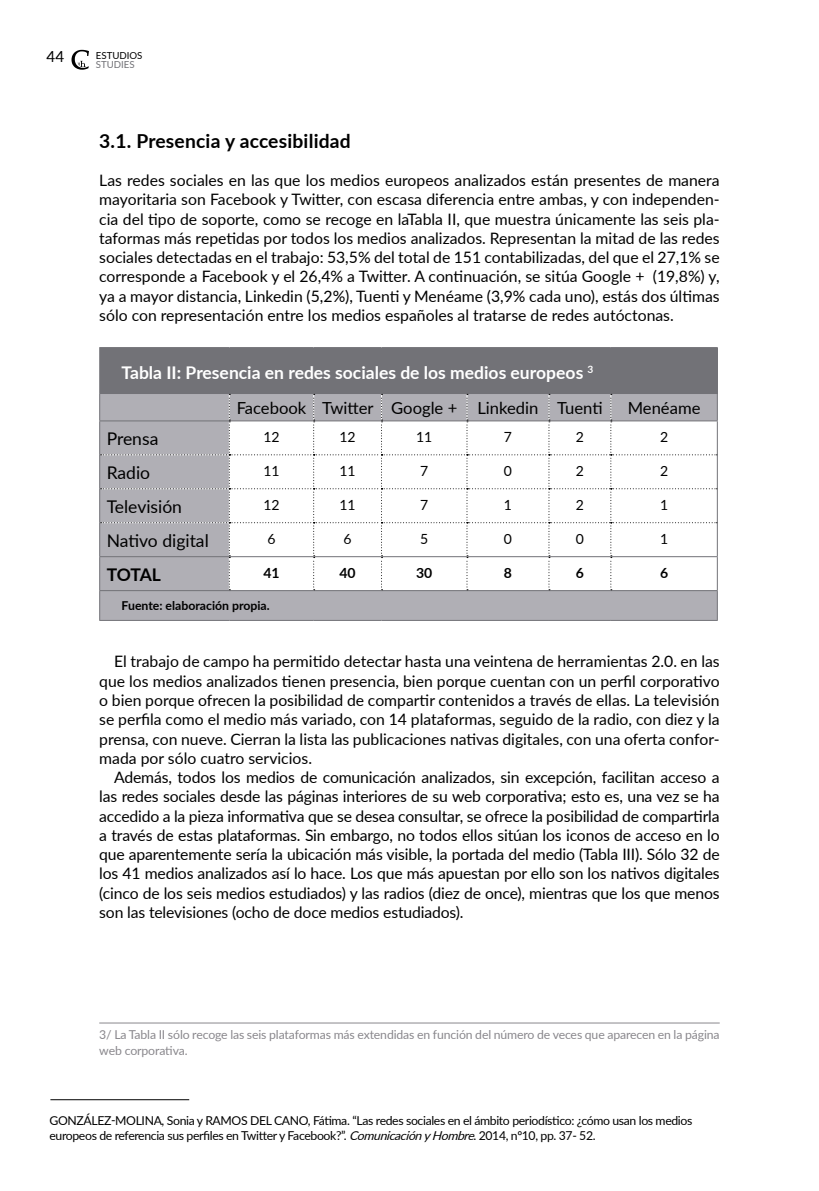
<style>
.page{position:relative;width:819px;height:1191px;background:#fff}
.page>*{position:absolute;margin:0;border:0;box-sizing:border-box;transform-origin:0 0}
.t1{font:700 19.25px "Lato";letter-spacing:.01em;color:#000}
.t2{font:700 17.5px "Lato";color:#fff}
.t3{font:17.5px "Lato";color:#000}
.t4{font:700 17.5px "Lato";letter-spacing:-.025em;color:#000}
.t5{font:16.62px "Lato";color:#000}
.t6{font:15.75px/19.2px "Lato";color:#000;text-align:justify}
.t7{font:15.22px "Lato";color:#000}
.t8{font:14px "Lato";color:#000}
.t9{font:700 14px "Lato";color:#000}
.t10{font:12.25px/15.8px "Lato";letter-spacing:-.03em;color:#000}
.t11{font:12.25px/15.8px "Lato";letter-spacing:-.01em;color:#89878c}
.t12{font:700 12.25px "Lato";color:#000}
.t13{font:9.62px "Lato";color:#000}
.t14{font:9.62px "Lato";color:#727277}
.s1{font-style:italic}
</style>
<div class="page">
<svg style="left:71px;top:50px;width:18px;height:20px"></svg>
<hr style="left:50px;top:1099px;width:139px;height:1px;background:#000">
<div style="left:100px;top:347px;width:617px;height:46px;background:#727277"></div>
<hr style="left:99px;top:393px;width:130px;height:1px;background:#727277">
<hr style="left:229px;top:393px;width:85px;height:1px;background:#727277">
<hr style="left:314px;top:393px;width:67px;height:1px;background:#727277">
<hr style="left:381px;top:393px;width:86px;height:1px;background:#727277">
<hr style="left:467px;top:393px;width:82px;height:1px;background:#727277">
<hr style="left:549px;top:393px;width:62px;height:1px;background:#727277">
<hr style="left:611px;top:393px;width:106px;height:1px;background:#727277">
<hr style="left:99px;top:347px;width:130px;height:1px;background:#727277">
<hr style="left:99px;top:348px;width:1px;height:45px;background:#727277">
<svg style="left:99px;top:394px;width:618px;height:226px"></svg>
<hr style="left:99px;top:620px;width:130px;height:1px;background:#727277">
<hr style="left:229px;top:620px;width:85px;height:1px;background:#727277">
<hr style="left:314px;top:620px;width:67px;height:1px;background:#727277">
<hr style="left:381px;top:620px;width:86px;height:1px;background:#727277">
<hr style="left:467px;top:620px;width:82px;height:1px;background:#727277">
<hr style="left:549px;top:620px;width:62px;height:1px;background:#727277">
<hr style="left:611px;top:620px;width:106px;height:1px;background:#727277">
<hr style="left:99px;top:1022px;width:620px;height:1px;background:#89878c">
<p class="t7" style="left:46px;top:46px;width:19px">44</p>
<p class="t13" style="left:96px;top:48px;width:48px">estudios</p>
<p class="t14" style="left:96px;top:58px;width:40px">studies</p>
<p class="t1" style="left:99px;top:126px;width:253px">3.1. Presencia y accesibilidad</p>
<p class="t6" style="left:99px;top:170px;width:622px">Las redes sociales en las que los medios europeos analizados están presentes de manera mayoritaria son Facebook y Twitter, con escasa diferencia entre ambas, y con independen&shy;cia del tipo de soporte, como se recoge en laTabla II, que muestra únicamente las seis pla&shy;taformas más repetidas por todos los medios analizados. Representan la mitad de las redes sociales detectadas en el trabajo: 53,5% del total de 151 contabilizadas, del que el 27,1% se corresponde a Facebook y el 26,4% a Twitter. A continuación, se sitúa Google + (19,8%) y, ya a mayor distancia, Linkedin (5,2%), Tuenti y Menéame (3,9% cada uno), estás dos últimas sólo con representación entre los medios españoles al tratarse de redes autóctonas.</p>
<p class="t2" style="left:122px;top:359px;width:473px">Tabla II: Presencia en redes sociales de los medios europeos <sup>3</sup></p>
<p class="t5" style="left:237px;top:396px;width:367px">Facebook Twitter Google + Linkedin Tuenti</p>
<p class="t5" style="left:627px;top:396px;width:74px">Menéame</p>
<p class="t3" style="left:107px;top:426px;width:53px">Prensa</p>
<p class="t8" style="left:263px;top:427px;width:18px">12</p>
<p class="t8" style="left:339px;top:427px;width:18px">12</p>
<p class="t8" style="left:416px;top:427px;width:18px">11</p>
<p class="t8" style="left:504px;top:427px;width:10px">7</p>
<p class="t8" style="left:576px;top:427px;width:10px">2</p>
<p class="t8" style="left:660px;top:427px;width:10px">2</p>
<p class="t3" style="left:107px;top:460px;width:45px">Radio</p>
<p class="t8" style="left:263px;top:461px;width:18px">11</p>
<p class="t8" style="left:339px;top:461px;width:18px">11</p>
<p class="t8" style="left:420px;top:461px;width:10px">7</p>
<p class="t8" style="left:504px;top:461px;width:10px">0</p>
<p class="t8" style="left:576px;top:461px;width:10px">2</p>
<p class="t8" style="left:660px;top:461px;width:10px">2</p>
<p class="t3" style="left:107px;top:494px;width:77px">Televisión</p>
<p class="t8" style="left:263px;top:495px;width:18px">12</p>
<p class="t8" style="left:339px;top:495px;width:18px">11</p>
<p class="t8" style="left:420px;top:495px;width:10px">7</p>
<p class="t8" style="left:504px;top:495px;width:10px">1</p>
<p class="t8" style="left:576px;top:495px;width:10px">2</p>
<p class="t8" style="left:660px;top:495px;width:10px">1</p>
<p class="t3" style="left:107px;top:528px;width:104px">Nativo digital</p>
<p class="t8" style="left:267px;top:529px;width:10px">6</p>
<p class="t8" style="left:343px;top:529px;width:10px">6</p>
<p class="t8" style="left:420px;top:529px;width:10px">5</p>
<p class="t8" style="left:504px;top:529px;width:10px">0</p>
<p class="t8" style="left:576px;top:529px;width:10px">0</p>
<p class="t8" style="left:660px;top:529px;width:10px">1</p>
<p class="t4" style="left:107px;top:561px;width:56px">TOTAL</p>
<p class="t9" style="left:263px;top:562px;width:18px">41</p>
<p class="t9" style="left:339px;top:562px;width:18px">40</p>
<p class="t9" style="left:416px;top:562px;width:18px">30</p>
<p class="t9" style="left:504px;top:562px;width:10px">8</p>
<p class="t9" style="left:576px;top:562px;width:10px">6</p>
<p class="t9" style="left:660px;top:562px;width:10px">6</p>
<p class="t12" style="left:122px;top:597px;width:149px">Fuente: elaboración propia.</p>
<p class="t6" style="left:99px;top:651px;width:622px;text-indent:15px">El trabajo de campo ha permitido detectar hasta una veintena de herramientas 2.0. en las que los medios analizados tienen presencia, bien porque cuentan con un perfil corporativo o bien porque ofrecen la posibilidad de compartir contenidos a través de ellas. La televisión se perfila como el medio más variado, con 14 plataformas, seguido de la radio, con diez y la prensa, con nueve. Cierran la lista las publicaciones nativas digitales, con una oferta confor&shy;mada por sólo cuatro servicios.</p>
<p class="t6" style="left:99px;top:767px;width:622px;text-indent:15px">Además, todos los medios de comunicación analizados, sin excepción, facilitan acceso a las redes sociales desde las páginas interiores de su web corporativa; esto es, una vez se ha accedido a la pieza informativa que se desea consultar, se ofrece la posibilidad de compartirla a través de estas plataformas. Sin embargo, no todos ellos sitúan los iconos de acceso en lo que aparentemente sería la ubicación más visible, la portada del medio (Tabla III). Sólo 32 de los 41 medios analizados así lo hace. Los que más apuestan por ello son los nativos digitales (cinco de los seis medios estudiados) y las radios (diez de once), mientras que los que menos son las televisiones (ocho de doce medios estudiados).</p>
<p class="t11" style="left:99px;top:1026px;width:622px">3/ La Tabla II sólo recoge las seis plataformas más extendidas en función del número de veces que aparecen en la página web corporativa.</p>
<p class="t10" style="left:49px;top:1111px;width:644px">González-Molina, Sonia y Ram os del Cano, Fátima. “Las redes sociales en el ámbito periodístico: ¿cómo usan los medios europeos de referencia sus perfiles en Twitter y Facebook?”. <span class="s1">ComunicaciónyHombre</span>. 2014, nº10, pp. 37- 52.</p>
</div>
